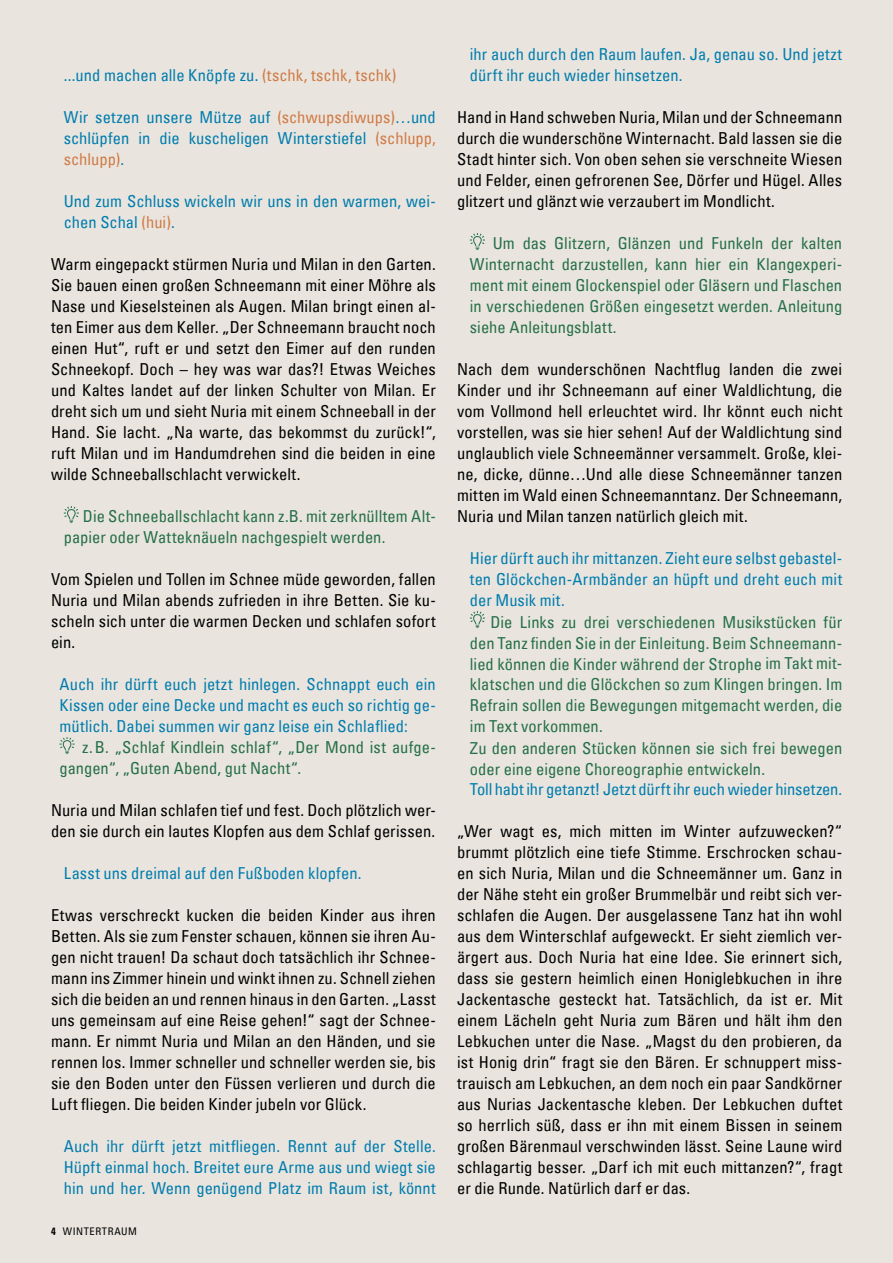
<style>
.page{position:relative;width:893px;height:1263px;background:#e9e5de}
.page>*{position:absolute;margin:0;border:0;box-sizing:border-box;transform-origin:0 0}
.t1{font:condensed 16.5px/21px "Univers Com 57";color:#000;text-align:justify}
.t2{font:condensed 16.5px/21px "Univers Com 57";color:#007cae;text-align:justify}
.t3{font:condensed 16.5px/21px "Univers Com 57";color:#266f48;text-align:justify}
.t4{font:condensed 10.5px "Univers Com 57";letter-spacing:.06em;color:#000}
.s1{color:#d17a46}
.s2{font-family:"Univers Com 67 Bold Cond";font-stretch:normal}
</style>
<div class="page">
<svg style="left:470px;top:233px;width:15px;height:17px"></svg>
<svg style="left:470px;top:611px;width:15px;height:17px"></svg>
<svg style="left:64px;top:506px;width:15px;height:17px"></svg>
<svg style="left:60px;top:737px;width:15px;height:17px"></svg>
<p class="t2" style="left:64px;top:64px;width:334px">...und machen alle Knöpfe zu. <span class="s1">(tschk, tschk, tschk)</span></p>
<p class="t2" style="left:64px;top:106px;width:374px">Wir setzen unsere Mütze auf <span class="s1">(schwupsdiwups)</span>…und schlüpfen in die kuscheligen Winterstiefel <span class="s1">(schlupp, schlupp)</span>.</p>
<p class="t2" style="left:64px;top:190px;width:374px">Und zum Schluss wickeln wir uns in den warmen, wei&shy;chen Schal <span class="s1">(hui)</span>.</p>
<p class="t1" style="left:51px;top:253px;width:386px">Warm eingepackt stürmen Nuria und Milan in den Garten.<br>Sie bauen einen großen Schneemann mit einer Möhre als Nase und Kieselsteinen als Augen. Milan bringt einen al&shy;ten Eimer aus dem Keller. „Der Schneemann braucht noch einen Hut“, ruft er und setzt den Eimer auf den runden Schneekopf. Doch – hey was war das?! Etwas Weiches und Kaltes landet auf der linken Schulter von Milan. Er dreht sich um und sieht Nuria mit einem Schneeball in der Hand. Sie lacht. „Na warte, das bekommst du zurück!“, ruft Milan und im Handumdrehen sind die beiden in eine wilde Schneeballschlacht verwickelt.</p>
<p class="t3" style="left:64px;top:505px;width:374px;text-indent:19px">Die Schneeballschlacht kann z.B. mit zerknülltem Alt&shy;papier oder Watteknäueln nachgespielt werden.</p>
<p class="t1" style="left:51px;top:568px;width:386px">Vom Spielen und Tollen im Schnee müde geworden, fallen Nuria und Milan abends zufrieden in ihre Betten. Sie ku&shy;scheln sich unter die warmen Decken und schlafen sofort ein.</p>
<p class="t2" style="left:60px;top:673px;width:378px">Auch ihr dürft euch jetzt hinlegen. Schnappt euch ein Kissen oder eine Decke und macht es euch so richtig ge&shy;mütlich. Dabei summen wir ganz leise ein Schlaflied:</p>
<p class="t3" style="left:60px;top:736px;width:378px;text-indent:23px">z.B. „Schlaf Kindlein schlaf“, „Der Mond ist aufge&shy;gangen“, „Guten Abend, gut Nacht“.</p>
<p class="t1" style="left:51px;top:799px;width:386px">Nuria und Milan schlafen tief und fest. Doch plötzlich wer&shy;den sie durch ein lautes Klopfen aus dem Schlaf gerissen.</p>
<p class="t2" style="left:64px;top:862px;width:299px">Lasst uns dreimal auf den Fußboden klopfen.</p>
<p class="t1" style="left:51px;top:904px;width:386px">Etwas verschreckt kucken die beiden Kinder aus ihren Betten. Als sie zum Fenster schauen, können sie ihren Au&shy;gen nicht trauen! Da schaut doch tatsächlich ihr Schnee&shy;mann ins Zimmer hinein und winkt ihnen zu. Schnell ziehen sich die beiden an und rennen hinaus in den Garten. „Lasst uns gemeinsam auf eine Reise gehen!“ sagt der Schnee&shy;mann. Er nimmt Nuria und Milan an den Händen, und sie rennen los. Immer schneller und schneller werden sie, bis sie den Boden unter den Füssen verlieren und durch die Luft fliegen. Die beiden Kinder jubeln vor Glück.</p>
<p class="t2" style="left:64px;top:1135px;width:374px">Auch ihr dürft jetzt mitfliegen. Rennt auf der Stelle.<br>Hüpft einmal hoch. Breitet eure Arme aus und wiegt sie hin und her. Wenn genügend Platz im Raum ist, könnt</p>
<p class="t4" style="left:51px;top:1224px;width:87px"><span class="s2">4</span> WINTERTRAUM</p>
<p class="t2" style="left:470px;top:43px;width:374px">ihr auch durch den Raum laufen. Ja, genau so. Und jetzt dürft ihr euch wieder hinsetzen.</p>
<p class="t1" style="left:457px;top:106px;width:387px">Hand in Hand schweben Nuria, Milan und der Schneemann durch die wunderschöne Winternacht. Bald lassen sie die Stadt hinter sich. Von oben sehen sie verschneite Wiesen und Felder, einen gefrorenen See, Dörfer und Hügel. Alles glitzert und glänzt wie verzaubert im Mondlicht.</p>
<p class="t3" style="left:470px;top:232px;width:374px;text-indent:23px">Um das Glitzern, Glänzen und Funkeln der kalten Winternacht darzustellen, kann hier ein Klangexperi&shy;ment mit einem Glockenspiel oder Gläsern und Flaschen in verschiedenen Größen eingesetzt werden. Anleitung siehe Anleitungsblatt.</p>
<p class="t1" style="left:457px;top:358px;width:387px">Nach dem wunderschönen Nachtflug landen die zwei Kinder und ihr Schneemann auf einer Waldlichtung, die vom Vollmond hell erleuchtet wird. Ihr könnt euch nicht vorstellen, was sie hier sehen! Auf der Waldlichtung sind unglaublich viele Schneemänner versammelt. Große, klei&shy;ne, dicke, dünne…Und alle diese Schneemänner tanzen mitten im Wald einen Schneemanntanz. Der Schneemann, Nuria und Milan tanzen natürlich gleich mit.</p>
<p class="t2" style="left:470px;top:547px;width:374px">Hier dürft auch ihr mittanzen. Zieht eure selbst gebastel&shy;ten Glöckchen-Armbänder an hüpft und dreht euch mit der Musik mit.</p>
<p class="t3" style="left:470px;top:611px;width:374px;text-indent:21px">Die Links zu drei verschiedenen Musikstücken für den Tanz finden Sie in der Einleitung. Beim Schneemann&shy;lied können die Kinder während der Strophe im Takt mit-</p>
<p class="t3" style="left:470px;top:673px;width:374px">klatschen und die Glöckchen so zum Klingen bringen. Im Refrain sollen die Bewegungen mitgemacht werden, die im Text vorkommen.</p>
<p class="t3" style="left:470px;top:737px;width:374px">Zu den anderen Stücken können sie sich frei bewegen oder eine eigene Choreographie entwickeln.</p>
<p class="t2" style="left:470px;top:778px;width:374px">Toll habt ihr getanzt! Jetzt dürft ihr euch wieder hinsetzen.</p>
<p class="t1" style="left:457px;top:820px;width:387px">„Wer wagt es, mich mitten im Winter aufzuwecken?“ brummt plötzlich eine tiefe Stimme. Erschrocken schau&shy;en sich Nuria, Milan und die Schneemänner um. Ganz in der Nähe steht ein großer Brummelbär und reibt sich ver&shy;schlafen die Augen. Der ausgelassene Tanz hat ihn wohl aus dem Winterschlaf aufgeweckt. Er sieht ziemlich ver&shy;ärgert aus. Doch Nuria hat eine Idee. Sie erinnert sich, dass sie gestern heimlich einen Honiglebkuchen in ihre Jackentasche gesteckt hat. Tatsächlich, da ist er. Mit einem Lächeln geht Nuria zum Bären und hält ihm den Lebkuchen unter die Nase. „Magst du den probieren, da ist Honig drin“ fragt sie den Bären. Er schnuppert miss&shy;trauisch am Lebkuchen, an dem noch ein paar Sandkörner aus Nurias Jackentasche kleben. Der Lebkuchen duftet so herrlich süß, dass er ihn mit einem Bissen in seinem großen Bärenmaul verschwinden lässt. Seine Laune wird schlagartig besser. „Darf ich mit euch mittanzen?“, fragt er die Runde. Natürlich darf er das.</p>
</div>
